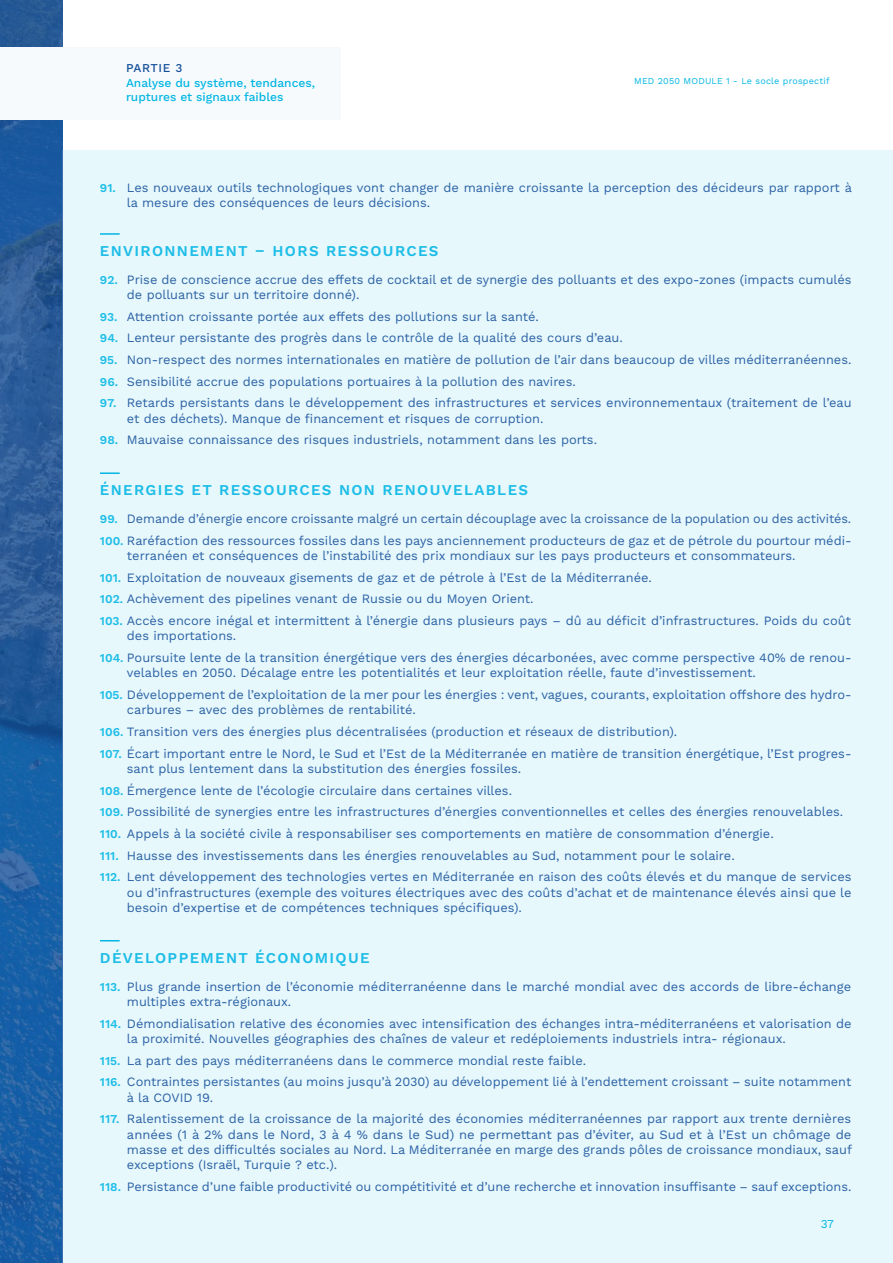
<style>
.page{position:relative;width:893px;height:1263px;background:#fff}
.page>*{position:absolute;margin:0;border:0;box-sizing:border-box;transform-origin:0 0}
.t1{font:600 15px "Work Sans";letter-spacing:.09em;color:#1dbde7}
.t2{font:12.75px/21.8px "Work Sans";color:#2b61a4}
.t3{font:500 12px/14.4px "Work Sans";color:#04b6e4}
.t4{font:500 12px "Work Sans";letter-spacing:.05em;color:#134f9a}
.t5{font:12px "Work Sans";color:#04b6e4}
.t6{font:9px "Work Sans";letter-spacing:.02em;color:#04b6e4}
.s1{font-weight:600;font-size:12px;color:#1dbde7}
</style>
<div class="page">
<div style="left:62px;top:151px;width:831px;height:1112px;background:#e6f8fc"></div>
<svg style="left:0;top:0;width:62px;height:1263px;background:#225d9e"></svg>
<hr style="left:100px;top:233px;width:20px;height:2px;background:#04b6e4">
<hr style="left:100px;top:472px;width:20px;height:2px;background:#04b6e4">
<svg style="left:100px;top:940px;width:20px;height:1px"></svg>
<div style="left:0;top:48px;width:340px;height:72px;background:#f7fafc"></div>
<p class="t4" style="left:126px;top:61px;width:58px">PARTIE 3</p>
<p class="t3" style="left:126px;top:76px;width:191px">Analyse du système, tendances, ruptures et signaux faibles</p>
<p class="t6" style="left:634px;top:76px;width:197px">MED 2050 MODULE 1 - Le socle prospectif</p>
<p class="t2" style="left:127px;top:181px;width:726px;line-height:15.3px;text-indent:-27px"><span class="s1">91.</span> Les nouveaux outils technologiques vont changer de manière croissante la perception des décideurs par rapport à la mesure des conséquences de leurs décisions.</p>
<p class="t1" style="left:100px;top:242px;width:340px">ENVIRONNEMENT – HORS RESSOURCES</p>
<p class="t2" style="left:127px;top:272px;width:726px;line-height:15.3px;text-indent:-27px"><span class="s1">92.</span> Prise de conscience accrue des effets de cocktail et de synergie des polluants et des expo-zones (impacts cumulés de polluants sur un territoire donné).</p>
<p class="t2" style="left:100px;top:306px;width:441px"><span class="s1">93.</span> Attention croissante portée aux effets des pollutions sur la santé.</p>
<p class="t2" style="left:100px;top:328px;width:524px"><span class="s1">94.</span> Lenteur persistante des progrès dans le contrôle de la qualité des cours d’eau.</p>
<p class="t2" style="left:100px;top:349px;width:753px"><span class="s1">95.</span> Non-respect des normes internationales en matière de pollution de l’air dans beaucoup de villes méditerranéennes.</p>
<p class="t2" style="left:100px;top:371px;width:477px"><span class="s1">96.</span> Sensibilité accrue des populations portuaires à la pollution des navires.</p>
<p class="t2" style="left:127px;top:396px;width:726px;line-height:15.3px;text-indent:-27px"><span class="s1">97.</span> Retards persistants dans le développement des infrastructures et services environnementaux (traitement de l’eau et des déchets). Manque de financement et risques de corruption.</p>
<p class="t2" style="left:100px;top:430px;width:499px"><span class="s1">98.</span> Mauvaise connaissance des risques industriels, notamment dans les ports.</p>
<p class="t1" style="left:100px;top:481px;width:430px">ÉNERGIES ET RESSOURCES NON RENOUVELABLES</p>
<p class="t2" style="left:100px;top:508px;width:753px"><span class="s1">99.</span> Demande d’énergie encore croissante malgré un certain découplage avec la croissance de la population ou des activités.<br><span class="s1">100.</span> Raréfaction des ressources fossiles dans les pays anciennement producteurs de gaz et de pétrole du pourtour médi-</p>
<p class="t2" style="left:100px;top:545px;width:753px;text-indent:27px">terranéen et conséquences de l’instabilité des prix mondiaux sur les pays producteurs et consommateurs.<br><span class="s1">101.</span> Exploitation de nouveaux gisements de gaz et de pétrole à l’Est de la Méditerranée.<br><span class="s1">102.</span> Achèvement des pipelines venant de Russie ou du Moyen Orient.<br><span class="s1">103.</span> Accès encore inégal et intermittent à l’énergie dans plusieurs pays – dû au déficit d’infrastructures. Poids du coût</p>
<p class="t2" style="left:100px;top:626px;width:753px;text-indent:27px">des importations.<br><span class="s1">104.</span> Poursuite lente de la transition énergétique vers des énergies décarbonées, avec comme perspective 40% de renou-</p>
<p class="t2" style="left:100px;top:663px;width:753px;text-indent:27px">velables en 2050. Décalage entre les potentialités et leur exploitation réelle, faute d’investissement.<br><span class="s1">105.</span> Développement de l’exploitation de la mer pour les énergies : vent, vagues, courants, exploitation offshore des hydro-</p>
<p class="t2" style="left:100px;top:700px;width:753px;text-indent:27px">carbures – avec des problèmes de rentabilité.<br><span class="s1">106.</span> Transition vers des énergies plus décentralisées (production et réseaux de distribution).<br><span class="s1">107.</span> Écart important entre le Nord, le Sud et l’Est de la Méditerranée en matière de transition énergétique, l’Est progres-</p>
<p class="t2" style="left:100px;top:758px;width:753px;text-indent:27px">sant plus lentement dans la substitution des énergies fossiles.<br><span class="s1">108.</span> Émergence lente de l’écologie circulaire dans certaines villes.<br><span class="s1">109.</span> Possibilité de synergies entre les infrastructures d’énergies conventionnelles et celles des énergies renouvelables.<br><span class="s1">110.</span> Appels à la société civile à responsabiliser ses comportements en matière de consommation d’énergie.<br><span class="s1">111.</span> Hausse des investissements dans les énergies renouvelables au Sud, notamment pour le solaire.<br><span class="s1">112.</span> Lent développement des technologies vertes en Méditerranée en raison des coûts élevés et du manque de services</p>
<p class="t2" style="left:127px;top:885px;width:726px;line-height:15.3px">ou d’infrastructures (exemple des voitures électriques avec des coûts d’achat et de maintenance élevés ainsi que le besoin d’expertise et de compétences techniques spécifiques).</p>
<p class="t1" style="left:100px;top:949px;width:271px">DÉVELOPPEMENT ÉCONOMIQUE</p>
<p class="t2" style="left:127px;top:979px;width:726px;line-height:15.3px;text-indent:-27px"><span class="s1">113.</span> Plus grande insertion de l’économie méditerranéenne dans le marché mondial avec des accords de libre-échange multiples extra-régionaux.</p>
<p class="t2" style="left:127px;top:1016px;width:726px;line-height:15.3px;text-indent:-27px"><span class="s1">114.</span> Démondialisation relative des économies avec intensification des échanges intra-méditerranéens et valorisation de la proximité. Nouvelles géographies des chaînes de valeur et redéploiements industriels intra- régionaux.</p>
<p class="t2" style="left:100px;top:1050px;width:753px"><span class="s1">115.</span> La part des pays méditerranéens dans le commerce mondial reste faible.<br><span class="s1">116.</span> Contraintes persistantes (au moins jusqu’à 2030) au développement lié à l’endettement croissant – suite notamment</p>
<p class="t2" style="left:100px;top:1087px;width:753px;text-indent:27px">à la COVID 19.<br><span class="s1">117.</span> Ralentissement de la croissance de la majorité des économies méditerranéennes par rapport aux trente dernières</p>
<p class="t2" style="left:127px;top:1127px;width:727px;line-height:15.3px;text-align:justify">années (1 à 2% dans le Nord, 3 à 4 % dans le Sud) ne permettant pas d’éviter, au Sud et à l’Est un chômage de masse et des difficultés sociales au Nord. La Méditerranée en marge des grands pôles de croissance mondiaux, sauf exceptions (Israël, Turquie ? etc.).</p>
<p class="t2" style="left:100px;top:1176px;width:753px"><span class="s1">118.</span> Persistance d’une faible productivité ou compétitivité et d’une recherche et innovation insuffisante – sauf exceptions.</p>
<p class="t5" style="left:821px;top:1217px;width:15px">37</p>
</div>
